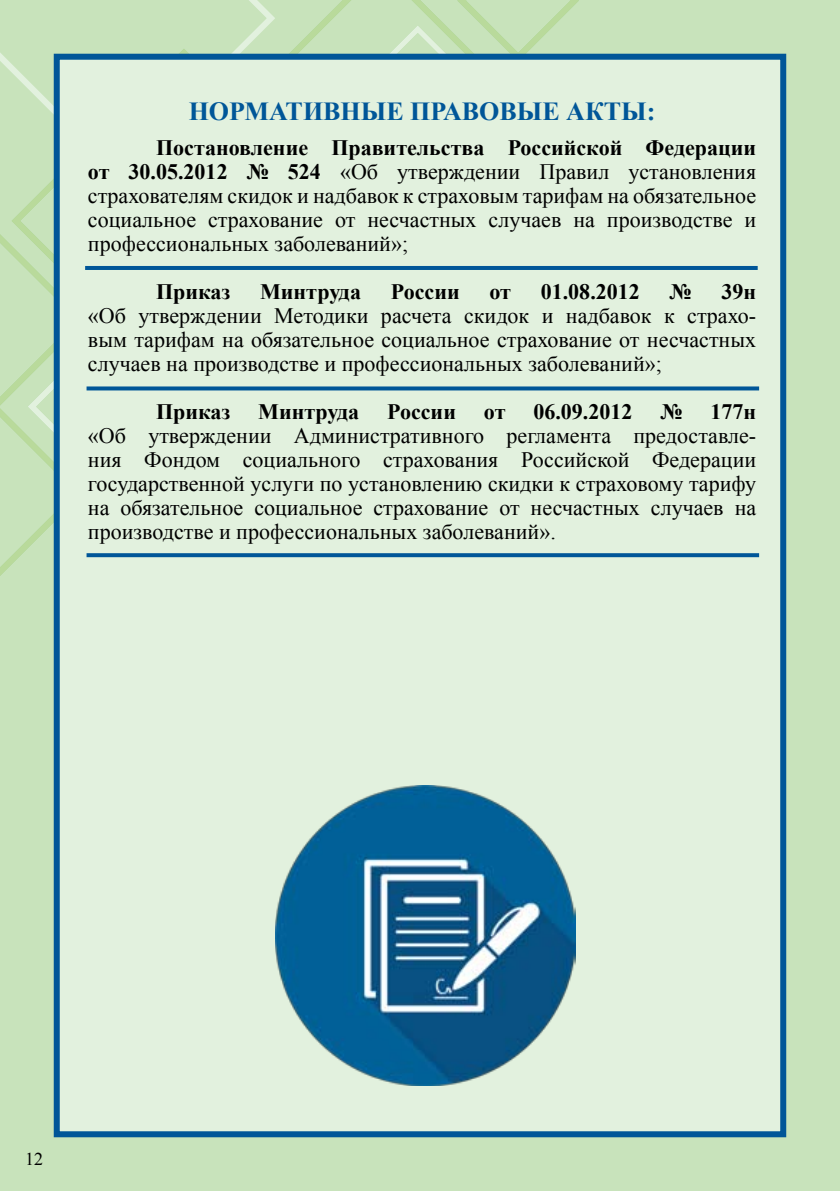
<style>
.page{position:relative;width:840px;height:1191px;background:#fff}
.page>*{position:absolute;margin:0;border:0;box-sizing:border-box;transform-origin:0 0}
.t1{font:700 26px "Times New Roman";color:#005698}
.t2{font:22px/24px "Times New Roman";color:#000;text-align:justify}
.t3{font:700 22px "Times New Roman";color:#000}
.t4{font:18px "Times New Roman";color:#000}
.s1{font-weight:700}
</style>
<div class="page">
<div style="left:0;top:0;width:839px;height:1191px;background:#c8e3bb"></div>
<div style="left:0;top:0;width:259px;height:181px;background:#c8e3bb"></div>
<svg style="left:259px;top:0;width:103px;height:54px;background:#c7e2b9"></svg>
<svg style="left:7px;top:45px;width:353px;height:183px;background:#c5e1ba"></svg>
<svg style="left:362px;top:0;width:221px;height:54px;background:#c5e1b7"></svg>
<svg style="left:0;top:228px;width:54px;height:355px;background:#c6e2b7"></svg>
<div style="left:54px;top:54px;width:731px;height:1083px;background:#e2f1de;border:6px solid #005698"></div>
<hr style="left:85px;top:266px;width:672px;height:4px;background:#005698">
<img style="left:275px;top:785px;width:300px;height:300px">
<svg style="left:86px;top:386px;width:672px;height:4px;background:#1a68a0"></svg>
<svg style="left:86px;top:553px;width:672px;height:4px;background:#0b5d9b"></svg>
<p class="t1" style="left:188px;top:93px;width:20px">НОРМАТИВН</p>
<p class="t1" style="left:360px;top:93px;width:88px">ЫЕ ПРАВОВ</p>
<p class="t1" style="left:516px;top:93px;width:69px">ЫЕ АКТ</p>
<p class="t1" style="left:621px;top:93px;width:36px">Ы:</p>
<p class="t2" style="left:88px;top:135px;width:669px;text-indent:68px"><span class="s1">Постановление Правительства Российской Федерации от 30.05.2012 № 524</span> «Об утверждении Правил установления страхователям скидок и надбавок к страховым тарифам на обязательное социальное страхование от несчастных случаев на производстве и профессиональных заболеваний»;</p>
<p class="t3" style="left:156px;top:276px;width:76px">Приказ</p>
<p class="t3" style="left:260px;top:276px;width:102px">Минтруда</p>
<p class="t3" style="left:390px;top:276px;width:70px">России</p>
<p class="t3" style="left:489px;top:276px;width:23px">от</p>
<p class="t3" style="left:540px;top:276px;width:100px">01.08.2012</p>
<p class="t3" style="left:669px;top:276px;width:24px">№</p>
<p class="t3" style="left:721px;top:276px;width:36px">39н</p>
<p class="t2" style="left:88px;top:303px;width:669px">«Об утверждении Методики расчета скидок и надбавок к страхо&shy;вым тарифам на обязательное социальное страхование от несчастных случаев на производстве и профессиональных заболеваний»;</p>
<p class="t3" style="left:156px;top:396px;width:76px">Приказ</p>
<p class="t3" style="left:258px;top:396px;width:102px">Минтруда</p>
<p class="t3" style="left:387px;top:396px;width:70px">России</p>
<p class="t3" style="left:483px;top:396px;width:23px">от</p>
<p class="t3" style="left:533px;top:396px;width:100px">06.09.2012</p>
<p class="t3" style="left:660px;top:396px;width:24px">№</p>
<p class="t3" style="left:710px;top:396px;width:47px">177н</p>
<p class="t2" style="left:88px;top:423px;width:669px">«Об утверждении Административного регламента предоставле&shy;ния Фондом социального страхования Российской Федерации государственной услуги по установлению скидки к страховому тарифу на обязательное социальное страхование от несчастных случаев на производстве и профессиональных заболеваний».</p>
<p class="t4" style="left:25px;top:1147px;width:19px">12</p>
</div>
